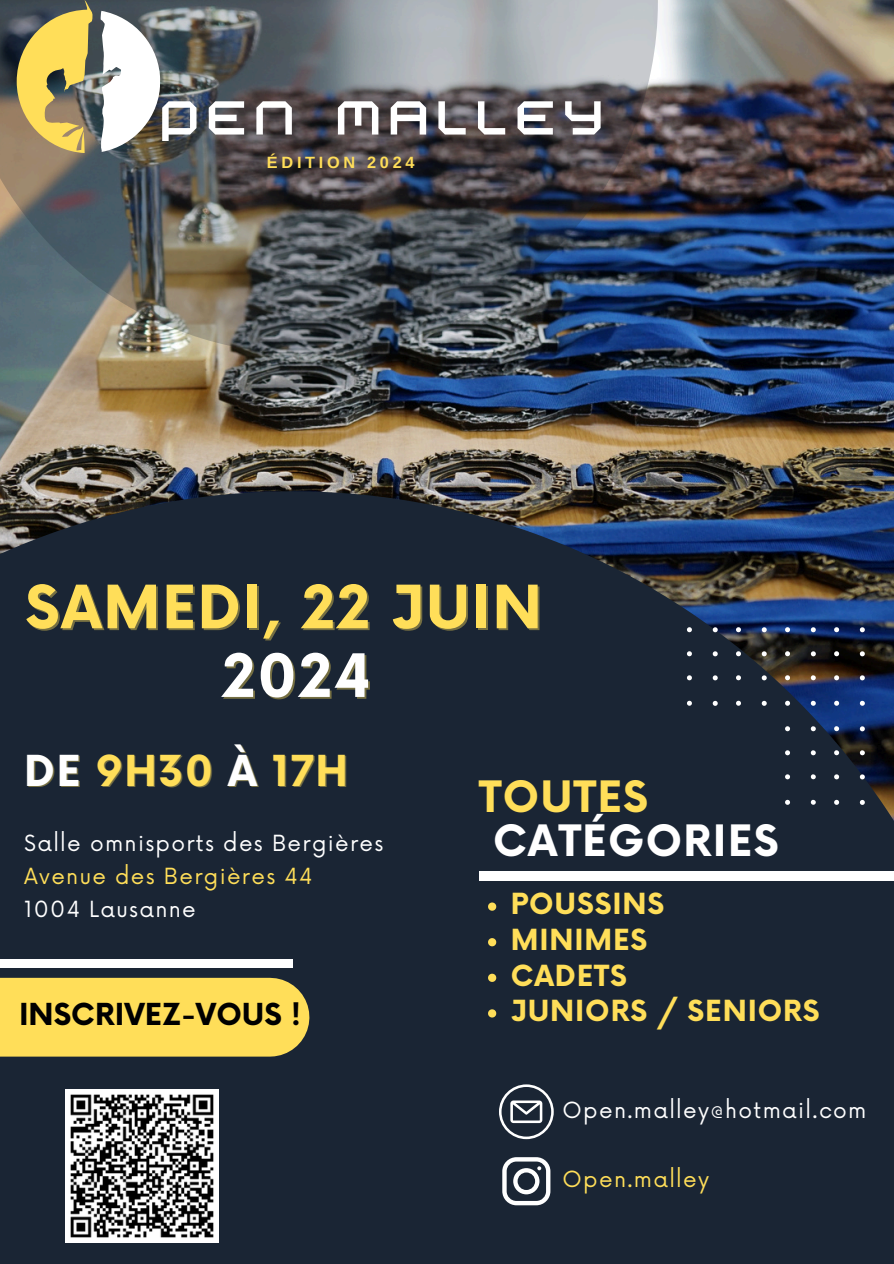
<style>
.page{position:relative;width:894px;height:1264px;background:#fff}
.page>*{position:absolute;margin:0;border:0;box-sizing:border-box;transform-origin:0 0}
.t1{font:700 58.2px "Now";letter-spacing:.03em;color:#ffde59}
.t2{font:700 58.2px "Now";color:#fff}
.t3{font:57.75px "Academy";letter-spacing:.085em;color:#fff}
.t4{font:700 42.15px "Now";letter-spacing:.03em;color:#fff}
.t5{font:700 42.15px "Now";letter-spacing:.03em;color:#ffde59}
.t6{font:700 41.55px "Now";letter-spacing:.03em;color:#ffde59}
.t7{font:700 29.55px "Now";color:#000}
.t8{font:700 28.35px/35.5px "Now";letter-spacing:.03em;color:#ffde59}
.t9{font:21.75px "Now";letter-spacing:.06em;color:#fff}
.t10{font:21.75px "Now";letter-spacing:.06em;color:#ffde59}
.t11{font:700 16.35px "Arimo";letter-spacing:.225em;color:#ffde59}
.s1{color:#fff}
</style>
<div class="page">
<img style="left:0;top:0;width:893px;height:491px">
<svg style="left:0;top:491px;width:893px;height:193px;background:#222d3d"></svg>
<div style="left:0;top:684px;width:893px;height:579px;background:#1a2534"></div>
<div style="left:0;top:977px;width:270px;height:79px;background:#ffde59"></div>
<svg style="left:686px;top:627px;width:178px;height:178px;background:#222c3d"></svg>
<img style="left:0;top:0;width:657px;height:354px">
<svg style="left:17px;top:0;width:76px;height:153px;background:#b4a25c"></svg>
<svg style="left:101px;top:11px;width:59px;height:141px"></svg>
<div style="left:479px;top:871px;width:414px;height:10px;background:#fff"></div>
<div style="left:0;top:958px;width:292px;height:9px;background:#fff"></div>
<svg style="left:502px;top:1157px;width:48px;height:48px"></svg>
<svg style="left:499px;top:1084px;width:54px;height:55px"></svg>
<svg style="left:488px;top:902px;width:8px;height:8px"></svg>
<svg style="left:488px;top:938px;width:8px;height:8px"></svg>
<svg style="left:488px;top:973px;width:8px;height:8px"></svg>
<svg style="left:488px;top:1009px;width:8px;height:8px"></svg>
<img style="left:65px;top:1089px;width:153px;height:153px">
<h2 class="t3" style="left:158px;top:77px;width:447px">PEN MALLEY</h2>
<p class="t11" style="left:267px;top:153px;width:149px">ÉDITION 2024</p>
<h1 class="t1" style="left:25px;top:576px;width:518px">SAMEDI, 22 JUIN</h1>
<h1 class="t2" style="left:222px;top:644px;width:150px">2024</h1>
<h3 class="t6" style="left:24px;top:748px;width:325px"><span class="s1">DE</span> 9H30 <span class="s1">À</span> 17H</h3>
<p class="t9" style="left:24px;top:831px;width:360px">Salle omnisports des Bergières</p>
<p class="t10" style="left:24px;top:864px;width:290px">Avenue des Bergières 44</p>
<p class="t9" style="left:24px;top:896px;width:173px">1004 Lausanne</p>
<h3 class="t7" style="left:19px;top:998px;width:284px">INSCRIVEZ-VOUS !</h3>
<h3 class="t5" style="left:479px;top:773px;width:171px">TOUTES</h3>
<h3 class="t4" style="left:493px;top:817px;width:287px">CATÉGORIES</h3>
<h3 class="t8" style="left:510px;top:888px;width:310px">POUSSINS<br>MINIMES<br>CADETS<br>JUNIORS / SENIORS</h3>
<p class="t9" style="left:562px;top:1097px;width:305px">Open.malley@hotmail.com</p>
<p class="t10" style="left:562px;top:1167px;width:148px">Open.malley</p>
</div>
